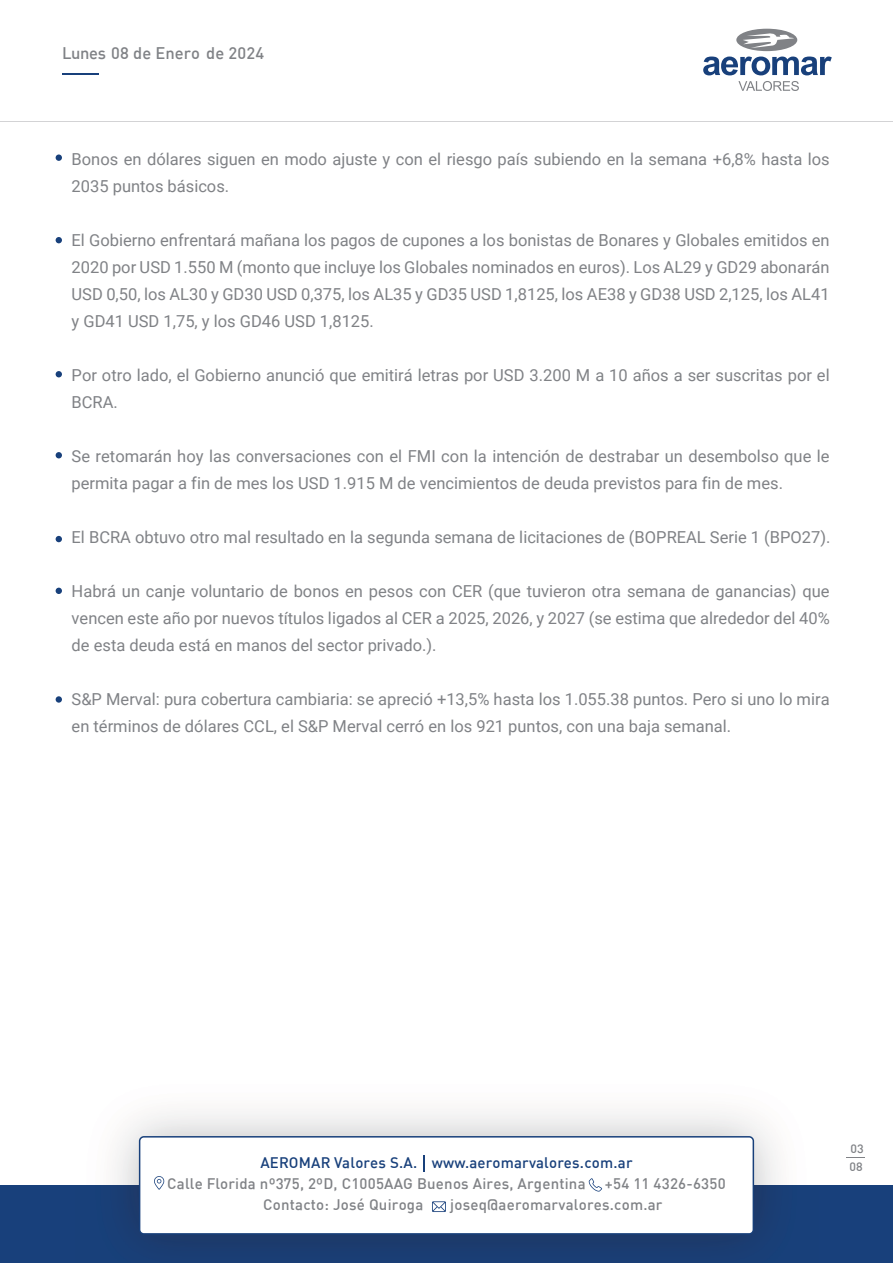
<style>
.page{position:relative;width:893px;height:1263px;background:#fff}
.page>*{position:absolute;margin:0;border:0;box-sizing:border-box;transform-origin:0 0}
.t1{font:16.5px/27px "Roboto";color:#808286}
.t2{font:500 16.5px "DIN";color:#808286}
.t3{font:500 15px "DIN";letter-spacing:.015em;color:#808286}
.t4{font:500 15px "DIN";letter-spacing:.015em;color:#18407b}
.t5{font:500 12px "DIN";color:#808286}
</style>
<div class="page">
<div style="left:56px;top:154px;width:6px;height:7px;background:#18407b;border-radius:50%"></div>
<svg style="left:56px;top:237px;width:6px;height:6px"></svg>
<svg style="left:56px;top:371px;width:6px;height:6px"></svg>
<svg style="left:56px;top:452px;width:6px;height:6px"></svg>
<svg style="left:56px;top:536px;width:6px;height:6px"></svg>
<svg style="left:56px;top:588px;width:6px;height:6px"></svg>
<div style="left:56px;top:696px;width:6px;height:7px;background:#18407b;border-radius:50%"></div>
<hr style="left:0;top:121px;width:893px;height:1px;background:#d3d3d5">
<svg style="left:703px;top:57px;width:129px;height:18px"></svg>
<svg style="left:738px;top:81px;width:61px;height:10px"></svg>
<div style="left:736px;top:29px;width:61px;height:22px;background:#808286;border-radius:50%"></div>
<svg style="left:743px;top:33px;width:51px;height:15px"></svg>
<hr style="left:62px;top:73px;width:37px;height:2px;background:#18407b">
<div style="left:0;top:1185px;width:893px;height:78px;background:#18407b"></div>
<svg style="left:139px;top:1136px;width:615px;height:98px"></svg>
<svg style="left:424px;top:1155px;width:1px;height:17px"></svg>
<svg style="left:432px;top:1201px;width:14px;height:11px"></svg>
<svg style="left:589px;top:1178px;width:13px;height:13px"></svg>
<svg style="left:154px;top:1176px;width:10px;height:14px"></svg>
<svg style="left:846px;top:1157px;width:19px;height:1px"></svg>
<p class="t2" style="left:62px;top:43px;width:204px">Lunes 08 de Enero de 2024</p>
<p class="t1" style="left:72px;top:145px;width:760px">Bonos en dólares siguen en modo ajuste y con el riesgo país subiendo en la semana +6,8% hasta los<br>2035 puntos básicos.</p>
<p class="t1" style="left:72px;top:226px;width:760px;text-align:justify">El Gobierno enfrentará mañana los pagos de cupones a los bonistas de Bonares y Globales emitidos en 2020 por USD 1.550 M (monto que incluye los Globales nominados en euros). Los AL29 y GD29 abonarán USD 0,50, los AL30 y GD30 USD 0,375, los AL35 y GD35 USD 1,8125, los AE38 y GD38 USD 2,125, los AL41 y GD41 USD 1,75, y los GD46 USD 1,8125.</p>
<p class="t1" style="left:72px;top:361px;width:760px">Por otro lado, el Gobierno anunció que emitirá letras por USD 3.200 M a 10 años a ser suscritas por el<br>BCRA.</p>
<p class="t1" style="left:72px;top:442px;width:760px">Se retomarán hoy las conversaciones con el FMI con la intención de destrabar un desembolso que le permita pagar a fin de mes los USD 1.915 M de vencimientos de deuda previstos para fin de mes.</p>
<p class="t1" style="left:72px;top:523px;width:760px">El BCRA obtuvo otro mal resultado en la segunda semana de licitaciones de (BOPREAL Serie 1 (BPO27).</p>
<p class="t1" style="left:72px;top:577px;width:760px;text-align:justify">Habrá un canje voluntario de bonos en pesos con CER (que tuvieron otra semana de ganancias) que vencen este año por nuevos títulos ligados al CER a 2025, 2026, y 2027 (se estima que alrededor del 40% de esta deuda está en manos del sector privado.).</p>
<p class="t1" style="left:72px;top:685px;width:760px">S&amp;P Merval: pura cobertura cambiaria: se apreció +13,5% hasta los 1.055.38 puntos. Pero si uno lo mira en términos de dólares CCL, el S&amp;P Merval cerró en los 921 puntos, con una baja semanal.</p>
<p class="t5" style="left:850px;top:1141px;width:15px">03</p>
<p class="t4" style="left:260px;top:1153px;width:374px">AEROMAR Valores S.A. www.aeromarvalores.com.ar</p>
<p class="t5" style="left:849px;top:1159px;width:15px">08</p>
<p class="t3" style="left:167px;top:1174px;width:420px">Calle Florida nº375, 2ºD, C1005AAG Buenos Aires, Argentina</p>
<p class="t3" style="left:605px;top:1174px;width:122px">+54 11 4326-6350</p>
<p class="t3" style="left:263px;top:1195px;width:162px">Contacto: José Quiroga</p>
<p class="t3" style="left:450px;top:1195px;width:214px">joseq@aeromarvalores.com.ar</p>
</div>
